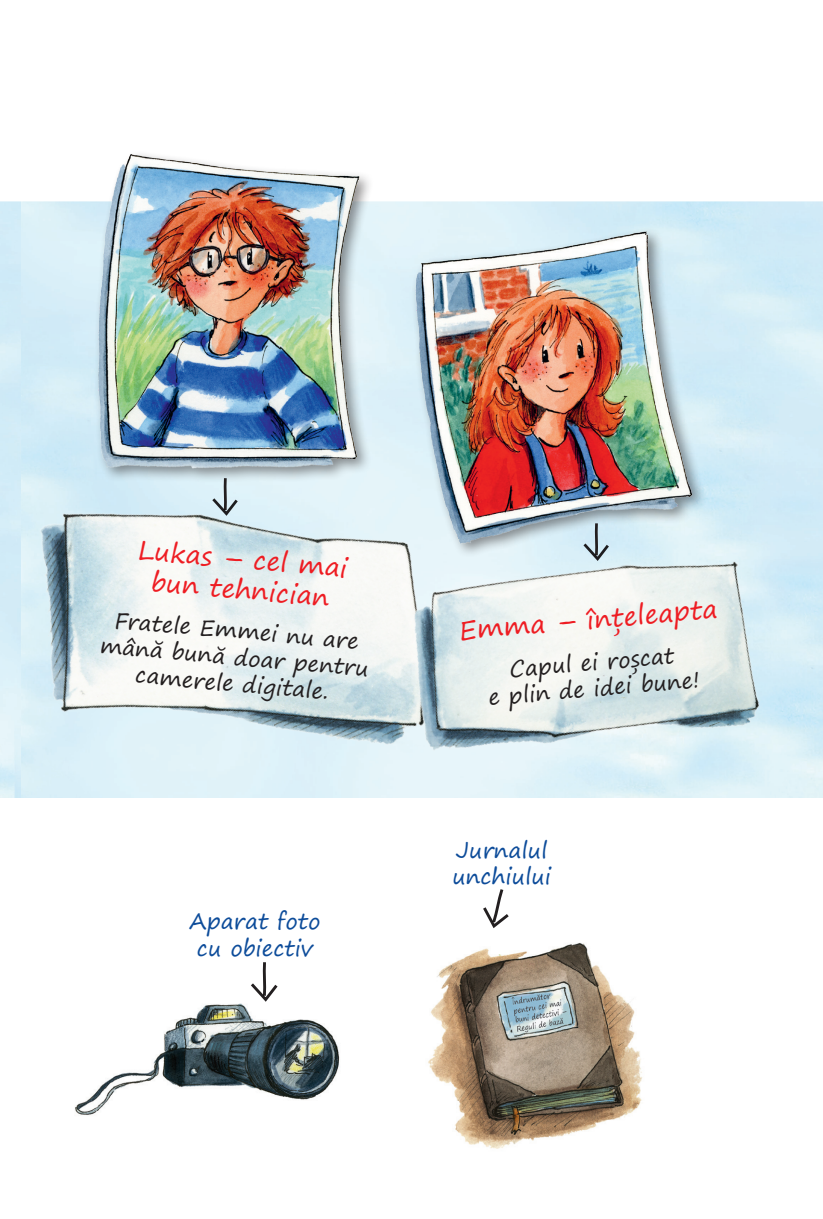
<style>
.page{position:relative;width:823px;height:1219px;background:#fff}
.page>*{position:absolute;margin:0;border:0;box-sizing:border-box;transform-origin:0 0}
.t1{font:26px/30.4px "Segoe Print";color:#ee1d23;text-align:center}
.t2{font:22px/26.4px "Segoe Print";color:#231f20;text-align:center}
.t3{font:22px/26.4px "Segoe Print";color:#0d4c9a;text-align:center}
</style>
<div class="page">
<img style="left:74px;top:1003px;width:267px;height:113px">
<svg style="left:248px;top:962px;width:31px;height:42px"></svg>
<img style="left:78px;top:152px;width:303px;height:244px">
<img style="left:0;top:396px;width:386px;height:402px">
<img style="left:386px;top:201px;width:316px;height:274px">
<img style="left:0;top:572px;width:8px;height:40px">
<img style="left:361px;top:475px;width:443px;height:323px">
<img style="left:426px;top:942px;width:217px;height:208px">
<svg style="left:483px;top:889px;width:26px;height:40px"></svg>
<p class="t1" style="left:140px;top:534px;width:211px;rotate:5deg">Lukas – cel mai bun tehnician</p>
<p class="t2" style="left:103px;top:605px;width:271px;rotate:5deg">Fratele Emmei nu are mână bună doar pentru camerele digitale.</p>
<p class="t3" style="left:189px;top:908px;width:132px">Aparat foto cu obiectiv</p>
<p class="t1" style="left:457px;top:615px;width:261px;rotate:-5deg">Emma – înțeleapta</p>
<p class="t2" style="left:484px;top:658px;width:214px;rotate:-5deg">Capul ei roșcat<br>e plin de idei bune!</p>
<p class="t3" style="left:452px;top:836px;width:100px;text-align:left">Jurnalul unchiului</p>
</div>
